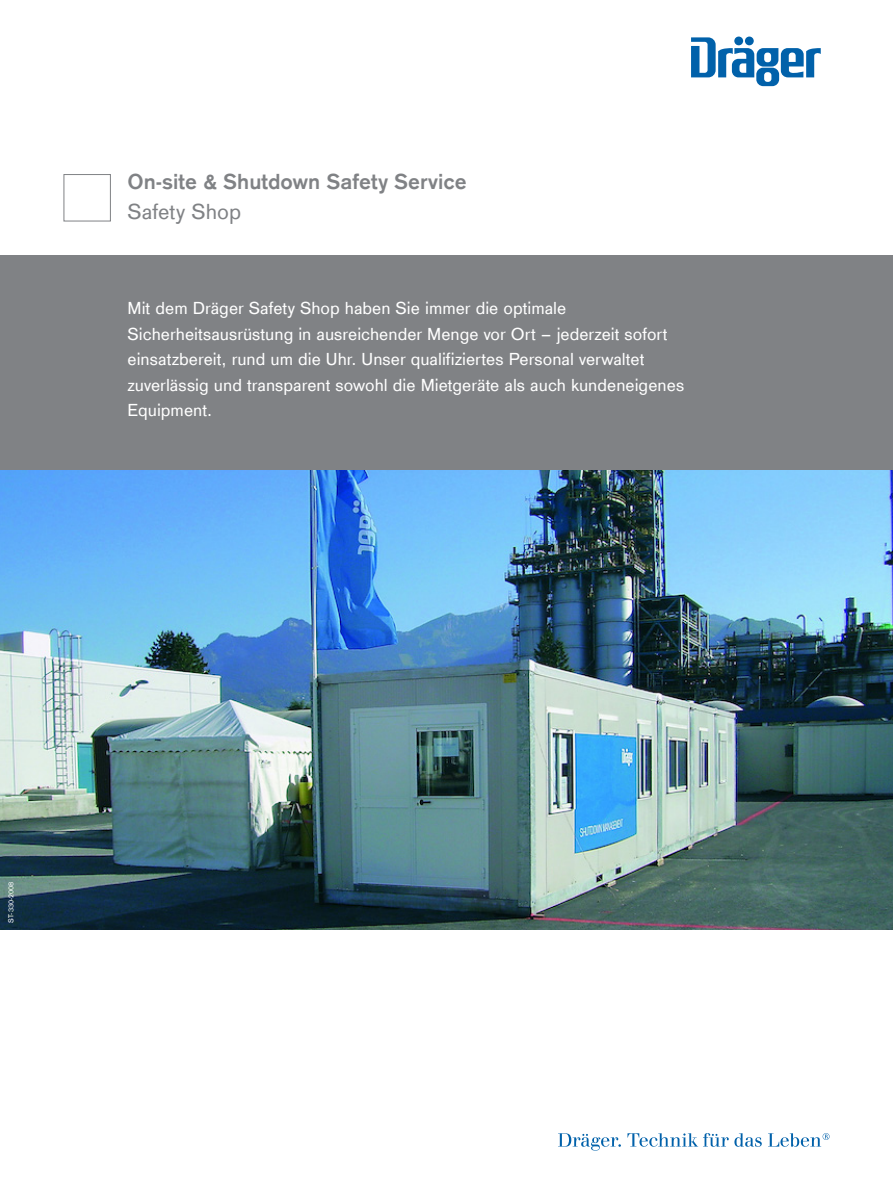
<style>
.page{position:relative;width:893px;height:1191px;background:#fff}
.page>*{position:absolute;margin:0;border:0;box-sizing:border-box;transform-origin:0 0}
.t1{font:700 22.5px "Draeger Sans Global";color:#808285}
.t2{font:22.5px "Draeger Sans Global";color:#808285}
.t3{font:18px/25.5px "Draeger Sans Global";color:#fff}
.t4{font:7.5px "Draeger Sans Global";color:#fff}
</style>
<div class="page">
<div style="left:0;top:255px;width:893px;height:217px;background:#808285"></div>
<svg style="left:558px;top:1133px;width:63px;height:17px"></svg>
<svg style="left:627px;top:1133px;width:135px;height:13px"></svg>
<svg style="left:768px;top:1133px;width:61px;height:13px"></svg>
<svg style="left:691px;top:37px;width:130px;height:49px"></svg>
<img style="left:0;top:470px;width:893px;height:459px">
<div style="left:64px;top:174px;width:47px;height:47px;border:1px solid #808285"></div>
<p class="t1" style="left:128px;top:168px;width:341px">On-site &amp; Shutdown Safety Service</p>
<p class="t2" style="left:128px;top:198px;width:115px">Safety Shop</p>
<p class="t3" style="left:128px;top:295px;width:558px">Mit dem Dräger Safety Shop haben Sie immer die optimale Sicherheitsausrüstung in ausreichender Menge vor Ort – jederzeit sofort einsatzbereit, rund um die Uhr. Unser qualifiziertes Personal verwaltet zuverlässig und transparent sowohl die Mietgeräte als auch kundeneigenes Equipment.</p>
<p class="t4" style="left:7px;top:923px;width:43px;rotate:-90deg">ST-330-2008</p>
</div>
